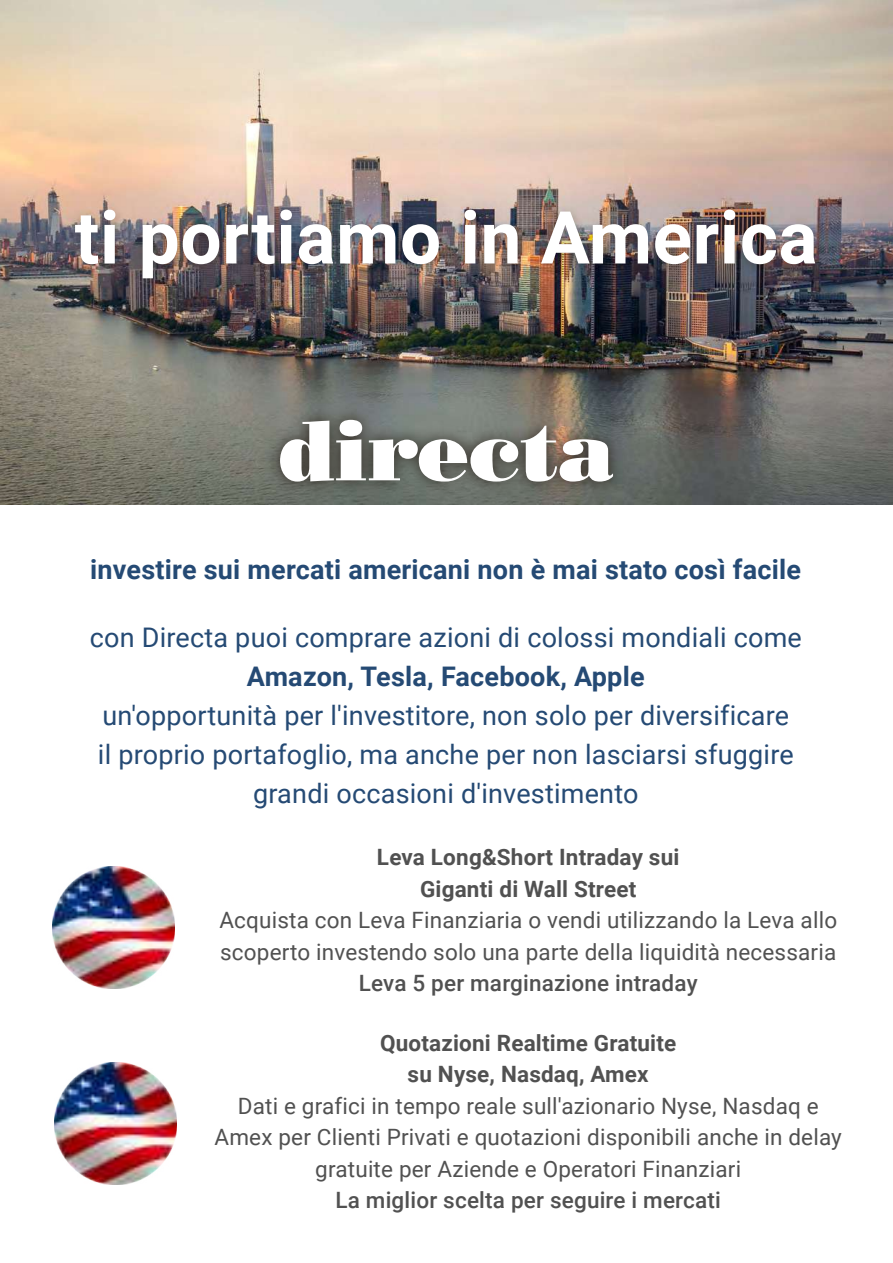
<style>
.page{position:relative;width:893px;height:1263px;background:#fff}
.page>*{position:absolute;margin:0;border:0;box-sizing:border-box;transform-origin:0 0}
.t1{font:700 102.6px "Roboto";letter-spacing:.01em;color:#fff}
.t2{font:84.3px "Bodoni Poster";color:#fff}
.t3{font:700 73.05px "Roboto";letter-spacing:.01em;color:#fff}
.t4{font:27px/39px "Roboto";letter-spacing:.01em;color:#254a74;text-align:center}
.t5{font:700 27px "Roboto";letter-spacing:.01em;color:#254a74}
.t6{font:22.5px/31.5px "Roboto";letter-spacing:.01em;color:#515151}
.t7{font:700 22.5px/31.5px "Roboto";letter-spacing:.01em;color:#515151;text-align:center}
.t8{font:500 22.5px "Roboto";letter-spacing:.01em;color:#515151}
</style>
<div class="page">
<img style="left:0;top:0;width:893px;height:505px">
<img style="left:258px;top:387px;width:377px;height:118px">
<img style="left:60px;top:189px;width:772px;height:110px">
<img style="left:53px;top:867px;width:122px;height:122px">
<img style="left:54px;top:1062px;width:122px;height:122px">
<h3 class="t3" style="left:75px;top:186px;width:744px">ti portiamo in America</h3>
<h1 class="t1" style="left:48px;top:180px;width:688px">per tutti i gusti</h1>
<h2 class="t2" style="left:279px;top:399px;width:337px">directa</h2>
<p class="t5" style="left:90px;top:551px;width:712px">investire sui mercati americani non è mai stato così facile</p>
<p class="t4" style="left:90px;top:617px;width:714px">con Directa puoi comprare azioni di colossi mondiali come</p>
<p class="t5" style="left:247px;top:658px;width:399px">Amazon, Tesla, Facebook, Apple</p>
<p class="t4" style="left:98px;top:695px;width:697px">un'opportunità per l'investitore, non solo per diversificare il proprio portafoglio, ma anche per non lasciarsi sfuggire grandi occasioni d'investimento</p>
<p class="t7" style="left:377px;top:840px;width:304px">Leva Long&amp;Short Intraday sui<br>Giganti di Wall Street</p>
<p class="t6" style="left:219px;top:903px;width:619px">Acquista con Leva Finanziaria o vendi utilizzando la Leva allo scoperto investendo solo una parte della liquidità necessaria</p>
<p class="t8" style="left:359px;top:967px;width:340px">Leva 5 per marginazione intraday</p>
<p class="t7" style="left:380px;top:1026px;width:298px">Quotazioni Realtime Gratuite su Nyse, Nasdaq, Amex</p>
<p class="t6" style="left:215px;top:1089px;width:629px;text-align:center">Dati e grafici in tempo reale sull'azionario Nyse, Nasdaq e<br>Amex per Clienti Privati e quotazioni disponibili anche in delay gratuite per Aziende e Operatori Finanziari</p>
<p class="t8" style="left:335px;top:1184px;width:387px">La miglior scelta per seguire i mercati</p>
</div>
